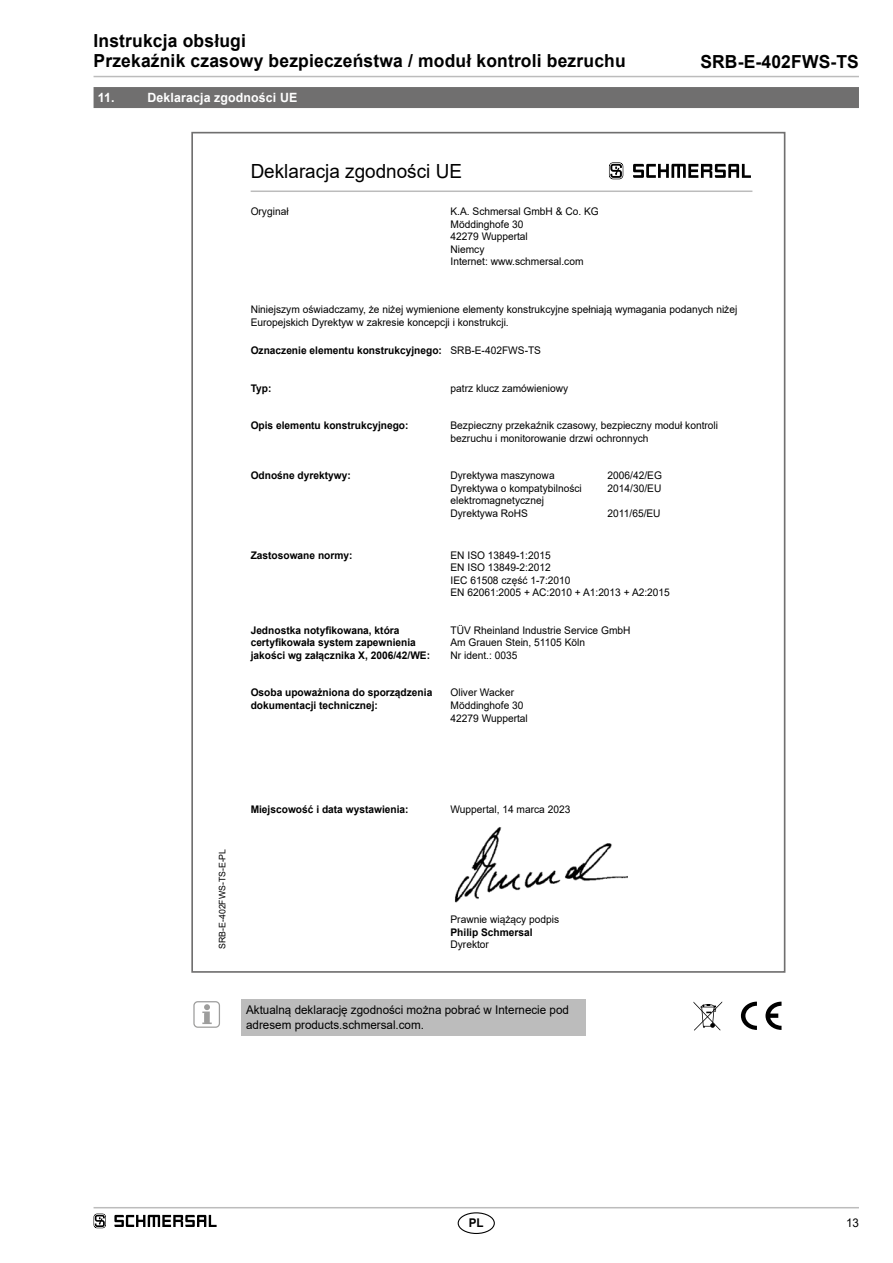
<style>
.page{position:relative;width:893px;height:1263px;background:#fff}
.page>*{position:absolute;margin:0;border:0;box-sizing:border-box;transform-origin:0 0}
.t1{font:19.5px "Arial";color:#000}
.t2{font:700 18px/20.2px "Arial";letter-spacing:.01em;color:#000}
.t3{font:700 12.75px "Arial";letter-spacing:.01em;color:#fff}
.t4{font:12px/15.1px "Arial";color:#000}
.t5{font:700 12px "Arial";color:#000}
.t6{font:10.5px/12.6px "Arial";color:#000}
.t7{font:700 10.5px/12.6px "Arial";color:#000}
.t8{font:9px "Arial";color:#000}
.s1{font-weight:400}
</style>
<div class="page">
<hr style="left:94px;top:1207px;width:765px;height:1px;background:#bcbcbc">
<hr style="left:94px;top:76px;width:765px;height:1px;background:#bcbcbc">
<div style="left:458px;top:1212px;width:37px;height:22px;border:1px solid #000;border-radius:50%"></div>
<div style="left:241px;top:999px;width:344px;height:37px;background:#bcbcbc"></div>
<svg style="left:202px;top:1004px;width:10px;height:20px"></svg>
<div style="left:193px;top:1001px;width:27px;height:27px;border:1px solid #9d9d9c;border-radius:4px"></div>
<img style="left:454px;top:827px;width:174px;height:76px">
<hr style="left:251px;top:190px;width:501px;height:2px;background:#bcbcbc">
<svg style="left:609px;top:162px;width:14px;height:17px"></svg>
<svg style="left:633px;top:164px;width:118px;height:14px"></svg>
<div style="left:94px;top:87px;width:765px;height:21px;background:#706f6f"></div>
<svg style="left:741px;top:1002px;width:16px;height:28px"></svg>
<svg style="left:765px;top:1002px;width:16px;height:28px"></svg>
<svg style="left:693px;top:1001px;width:29px;height:29px"></svg>
<svg style="left:94px;top:1213px;width:12px;height:15px"></svg>
<svg style="left:114px;top:1215px;width:103px;height:12px"></svg>
<h2 class="t2" style="left:94px;top:31px;width:534px">Instrukcja obsługi<br>Przekaźnik czasowy bezpieczeństwa / moduł kontroli bezruchu</h2>
<p class="t3" style="left:98px;top:89px;width:18px">11.</p>
<p class="t3" style="left:148px;top:89px;width:151px">Deklaracja zgodności UE</p>
<h1 class="t1" style="left:251px;top:158px;width:213px">Deklaracja zgodności UE</h1>
<p class="t6" style="left:251px;top:205px;width:39px">Oryginał</p>
<p class="t6" style="left:450px;top:205px;width:150px">K.A. Schmersal GmbH &amp; Co. KG<br>Möddinghofe 30<br>42279 Wuppertal<br>Niemcy<br>Internet: www.schmersal.com</p>
<h2 class="t2" style="left:700px;top:52px;width:160px">SRB-E-402FWS-TS</h2>
<p class="t6" style="left:251px;top:303px;width:488px">Niniejszym oświadczamy, że niżej wymienione elementy konstrukcyjne spełniają wymagania podanych niżej<br>Europejskich Dyrektyw w zakresie koncepcji i konstrukcji.</p>
<p class="t7" style="left:251px;top:344px;width:292px">Oznaczenie elementu konstrukcyjnego: <span class="s1">SRB-E-402FWS-TS</span></p>
<p class="t7" style="left:251px;top:382px;width:22px">Typ:</p>
<p class="t6" style="left:450px;top:382px;width:119px">patrz klucz zamówieniowy</p>
<p class="t7" style="left:251px;top:419px;width:159px">Opis elementu konstrukcyjnego:</p>
<p class="t6" style="left:450px;top:419px;width:269px">Bezpieczny przekaźnik czasowy, bezpieczny moduł kontroli bezruchu i monitorowanie drzwi ochronnych</p>
<p class="t7" style="left:251px;top:469px;width:102px">Odnośne dyrektywy:</p>
<p class="t6" style="left:450px;top:469px;width:133px">Dyrektywa maszynowa<br>Dyrektywa o kompatybilności elektromagnetycznej<br>Dyrektywa RoHS</p>
<p class="t6" style="left:608px;top:469px;width:56px">2006/42/EG<br>2014/30/EU</p>
<p class="t6" style="left:608px;top:507px;width:55px">2011/65/EU</p>
<p class="t7" style="left:251px;top:549px;width:103px">Zastosowane normy:</p>
<p class="t6" style="left:450px;top:548px;width:221px">EN ISO 13849-1:2015<br>EN ISO 13849-2:2012<br>IEC 61508 część 1-7:2010<br>EN 62061:2005 + AC:2010 + A1:2013 + A2:2015</p>
<p class="t7" style="left:251px;top:624px;width:181px">Jednostka notyfikowana, która certyfikowała system zapewnienia jakości wg załącznika X, 2006/42/WE:</p>
<p class="t6" style="left:450px;top:624px;width:181px">TÜV Rheinland Industrie Service GmbH<br>Am Grauen Stein, 51105 Köln<br>Nr ident.: 0035</p>
<p class="t7" style="left:251px;top:686px;width:183px">Osoba upoważniona do sporządzenia dokumentacji technicznej:</p>
<p class="t6" style="left:450px;top:686px;width:79px">Oliver Wacker<br>Möddinghofe 30<br>42279 Wuppertal</p>
<p class="t8" style="left:216px;top:949px;width:101px;rotate:-90deg">SRB-E-402FWS-TS-E-PL</p>
<p class="t7" style="left:251px;top:804px;width:159px">Miejscowość i data wystawienia:</p>
<p class="t6" style="left:450px;top:803px;width:121px">Wuppertal, 14 marca 2023</p>
<p class="t6" style="left:450px;top:913px;width:110px">Prawnie wiążący podpis</p>
<p class="t7" style="left:450px;top:926px;width:84px">Philip Schmersal</p>
<p class="t6" style="left:450px;top:938px;width:40px">Dyrektor</p>
<p class="t4" style="left:246px;top:1002px;width:324px">Aktualną deklarację zgodności można pobrać w Internecie pod adresem products.schmersal.com.</p>
<p class="t5" style="left:469px;top:1214px;width:16px">PL</p>
<p class="t4" style="left:846px;top:1215px;width:14px">13</p>
</div>
